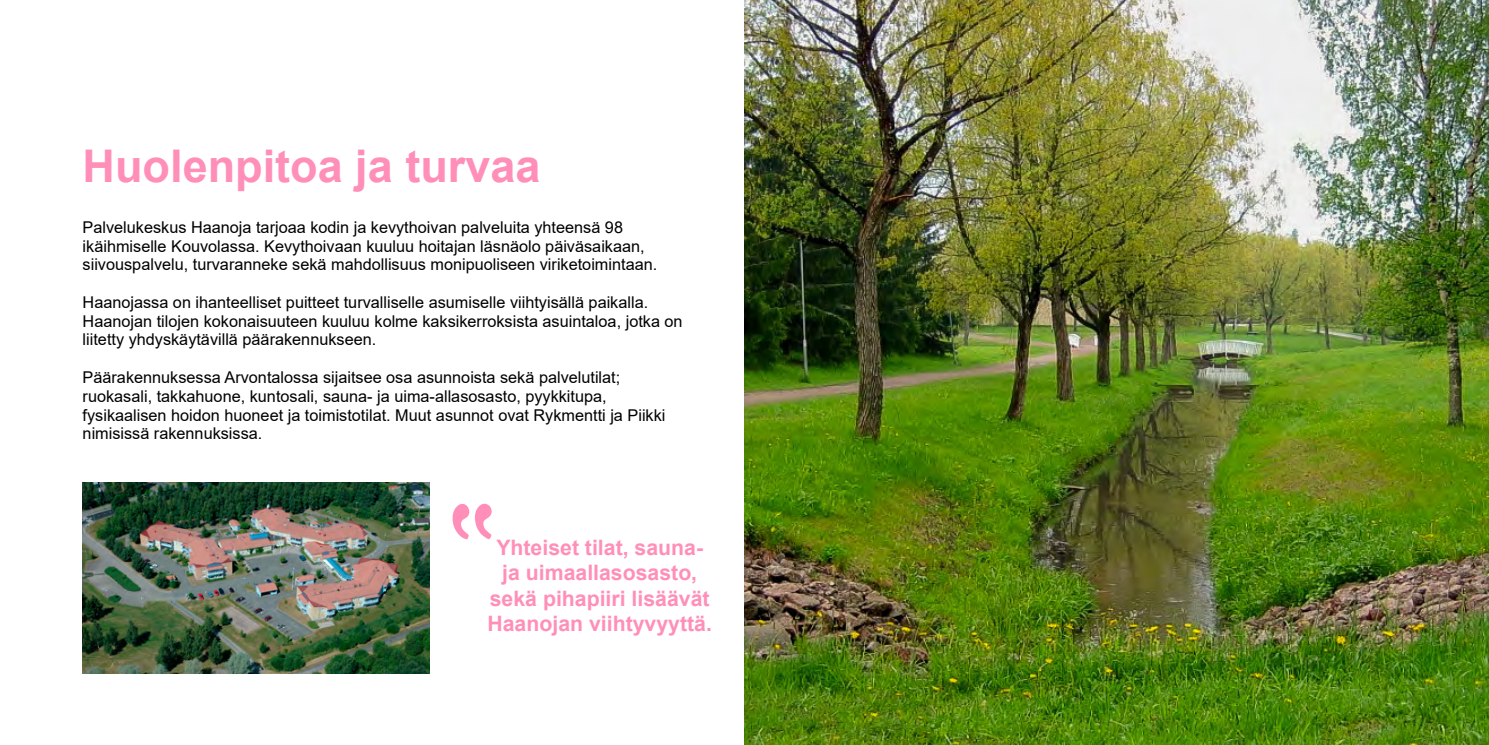
<style>
.page{position:relative;width:1489px;height:745px;background:#fff}
.page>*{position:absolute;margin:0;border:0;box-sizing:border-box;transform-origin:0 0}
.t1{font:700 45px "Arial";color:#ff8fb8}
.t2{font:700 21.25px/25.5px "Arial";color:#ff8fb8;text-align:center}
.t3{font:16.25px/18.8px "Arial";color:#000}
</style>
<div class="page">
<img style="left:744px;top:0;width:744px;height:744px">
<svg style="left:452px;top:503px;width:39px;height:36px"></svg>
<img style="left:83px;top:482px;width:346px;height:191px">
<h1 class="t1" style="left:83px;top:134px;width:459px">Huolenpitoa ja turvaa</h1>
<p class="t3" style="left:83px;top:217px;width:576px">Palvelukeskus Haanoja tarjoaa kodin ja kevythoivan palveluita yhteensä 98 ikäihmiselle Kouvolassa. Kevythoivaan kuuluu hoitajan läsnäolo päiväsaikaan, siivouspalvelu, turvaranneke sekä mahdollisuus monipuoliseen viriketoimintaan.</p>
<p class="t3" style="left:83px;top:292px;width:601px">Haanojassa on ihanteelliset puitteet turvalliselle asumiselle viihtyisällä paikalla.<br>Haanojan tilojen kokonaisuuteen kuuluu kolme kaksikerroksista asuintaloa, jotka on liitetty yhdyskäytävillä päärakennukseen.</p>
<p class="t3" style="left:83px;top:367px;width:584px">Päärakennuksessa Arvontalossa sijaitsee osa asunnoista sekä palvelutilat; ruokasali, takkahuone, kuntosali, sauna- ja uima-allasosasto, pyykkitupa, fysikaalisen hoidon huoneet ja toimistotilat. Muut asunnot ovat Rykmentti ja Piikki nimisissä rakennuksissa.</p>
<h2 class="t2" style="left:487px;top:534px;width:226px">Yhteiset tilat, sauna&shy;ja uimaallasosasto, sekä pihapiiri lisäävät<br>Haanojan viihtyvyyttä.</h2>
</div>
